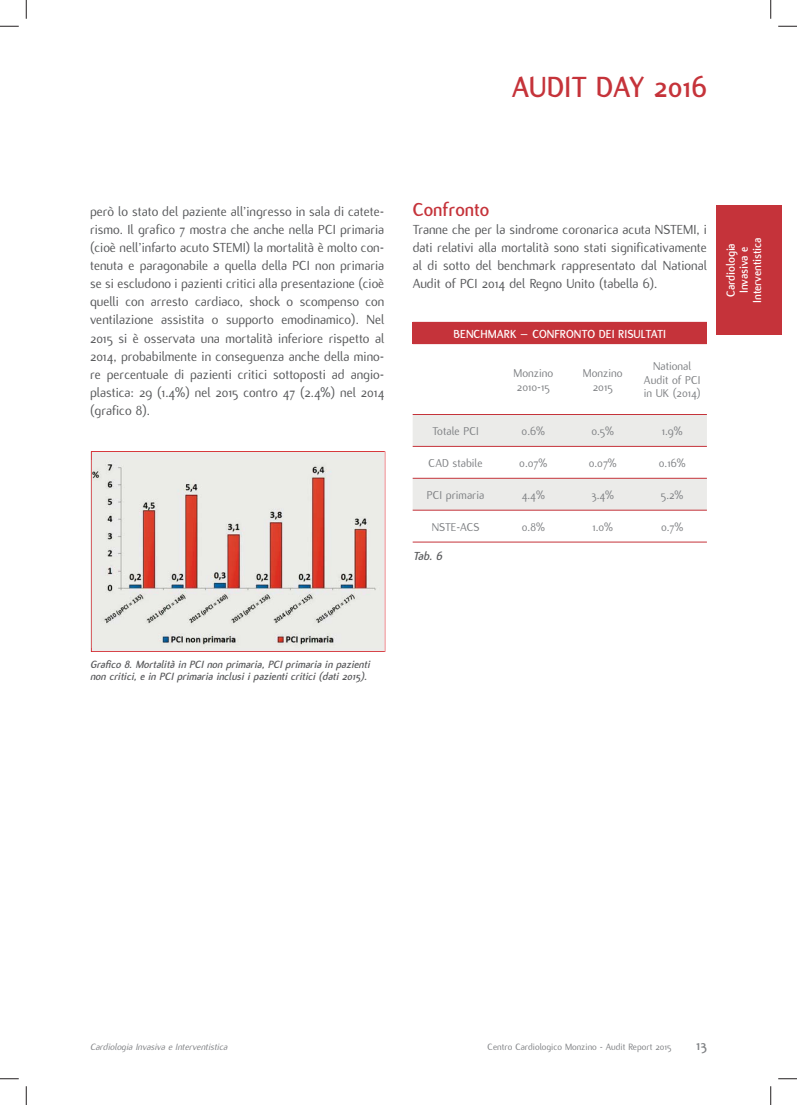
<style>
.page{position:relative;width:797px;height:1105px;background:#fff}
.page>*{position:absolute;margin:0;border:0;box-sizing:border-box;transform-origin:0 0}
.t1{font:700 31.25px "Flux";color:#c5333a}
.t2{font:700 20px "Flux";color:#c5333a}
.t3{font:700 15px "Flux";color:#808285}
.t4{font:14.38px/18.1px "Flux";color:#58595b;text-align:justify}
.t5{font:12.5px/13.8px "Flux";color:#808285;text-align:center}
.t6{font:700 12.5px/13.1px "Flux";letter-spacing:-.01em;color:#fff;text-align:center}
.t7{font:italic 700 12.5px "Flux";color:#58595b}
.t8{font:italic 700 11.25px/11.2px "Flux";color:#58595b}
.t9{font:10px "Flux";color:#808285}
.t10{font:italic 10px "Flux";color:#808285}
</style>
<div class="page">
<div style="left:715px;top:205px;width:66px;height:130px;background:#c5333a"></div>
<div style="left:412px;top:322px;width:295px;height:22px;background:#c5333a"></div>
<svg style="left:412px;top:415px;width:295px;height:95px"></svg>
<hr style="left:412px;top:414px;width:295px;height:1px;background:#c5333a">
<hr style="left:412px;top:446px;width:295px;height:1px;background:#c5333a">
<hr style="left:412px;top:478px;width:295px;height:1px;background:#c5333a">
<hr style="left:412px;top:510px;width:295px;height:1px;background:#c5333a">
<hr style="left:412px;top:542px;width:295px;height:1px;background:#c5333a">
<svg style="left:91px;top:451px;width:293px;height:201px;background:#e0d1cc"></svg>
<svg style="left:0;top:25px;width:19px;height:2px"></svg>
<svg style="left:778px;top:25px;width:19px;height:2px"></svg>
<svg style="left:0;top:1078px;width:19px;height:1px"></svg>
<svg style="left:778px;top:1078px;width:19px;height:1px"></svg>
<svg style="left:25px;top:0;width:2px;height:19px"></svg>
<svg style="left:25px;top:1086px;width:2px;height:19px"></svg>
<svg style="left:770px;top:0;width:1px;height:19px"></svg>
<svg style="left:770px;top:1086px;width:1px;height:19px"></svg>
<h1 class="t1" style="left:512px;top:74px;width:196px">AUDIT DAY 2016</h1>
<p class="t4" style="left:90px;top:203px;width:296px">però lo stato del paziente all’ingresso in sala di catete&shy;rismo. Il grafico 7 mostra che anche nella PCI primaria (cioè nell’infarto acuto STEMI) la mortalità è molto con&shy;tenuta e paragonabile a quella della PCI non primaria se si escludono i pazienti critici alla presentazione (cioè quelli con arresto cardiaco, shock o scompenso con ventilazione assistita o supporto emodinamico). Nel 2015 si è osservata una mortalità inferiore rispetto al 2014, probabilmente in conseguenza anche della mino&shy;re percentuale di pazienti critici sottoposti ad angio&shy;plastica: 29 (1.4%) nel 2015 contro 47 (2.4%) nel 2014 (grafico 8).</p>
<h2 class="t2" style="left:412px;top:201px;width:78px">Confronto</h2>
<p class="t4" style="left:412px;top:221px;width:296px">Tranne che per la sindrome coronarica acuta NSTEMI, i dati relativi alla mortalità sono stati significativamente al di sotto del benchmark rappresentato dal National Audit of PCI 2014 del Regno Unito (tabella 6).</p>
<p class="t6" style="left:453px;top:328px;width:214px">BENCHMARK – CONFRONTO DEI RISULTATI</p>
<p class="t5" style="left:513px;top:367px;width:41px;text-align:left">Monzino<br>2010-15</p>
<p class="t5" style="left:583px;top:367px;width:41px">Monzino<br>2015</p>
<p class="t5" style="left:643px;top:360px;width:59px">National<br>Audit of PCI in UK (2014)</p>
<p class="t5" style="left:432px;top:425px;width:48px">Totale PCI</p>
<p class="t5" style="left:521px;top:425px;width:25px">0.6%</p>
<p class="t5" style="left:591px;top:425px;width:24px">0.5%</p>
<p class="t5" style="left:661px;top:425px;width:22px">1.9%</p>
<p class="t5" style="left:428px;top:457px;width:56px">CAD stabile</p>
<p class="t5" style="left:519px;top:457px;width:30px">0.07%</p>
<p class="t5" style="left:588px;top:457px;width:30px">0.07%</p>
<p class="t5" style="left:659px;top:457px;width:28px">0.16%</p>
<p class="t5" style="left:427px;top:489px;width:59px">PCI primaria</p>
<p class="t5" style="left:522px;top:489px;width:25px">4.4%</p>
<p class="t5" style="left:591px;top:489px;width:24px">3.4%</p>
<p class="t5" style="left:661px;top:489px;width:24px">5.2%</p>
<p class="t5" style="left:432px;top:521px;width:49px">NSTE-ACS</p>
<p class="t5" style="left:522px;top:521px;width:25px">0.8%</p>
<p class="t5" style="left:592px;top:521px;width:22px">1.0%</p>
<p class="t5" style="left:661px;top:521px;width:24px">0.7%</p>
<p class="t7" style="left:412px;top:551px;width:31px">Tab. 6</p>
<p class="t6" style="left:725px;top:303px;width:67px;rotate:-90deg">Cardiologia<br>Invasiva e<br>Interventistica</p>
<p class="t8" style="left:90px;top:660px;width:281px">Grafico 8. Mortalità in PCI non primaria, PCI primaria in pazienti non critici, e in PCI primaria inclusi i pazienti critici (dati 2015).</p>
<p class="t10" style="left:90px;top:1042px;width:139px">Cardiologia Invasiva e Interventistica</p>
<p class="t9" style="left:487px;top:1042px;width:185px">Centro Cardiologico Monzino - Audit Report 2015</p>
<p class="t3" style="left:696px;top:1039px;width:12px">13</p>
</div>
